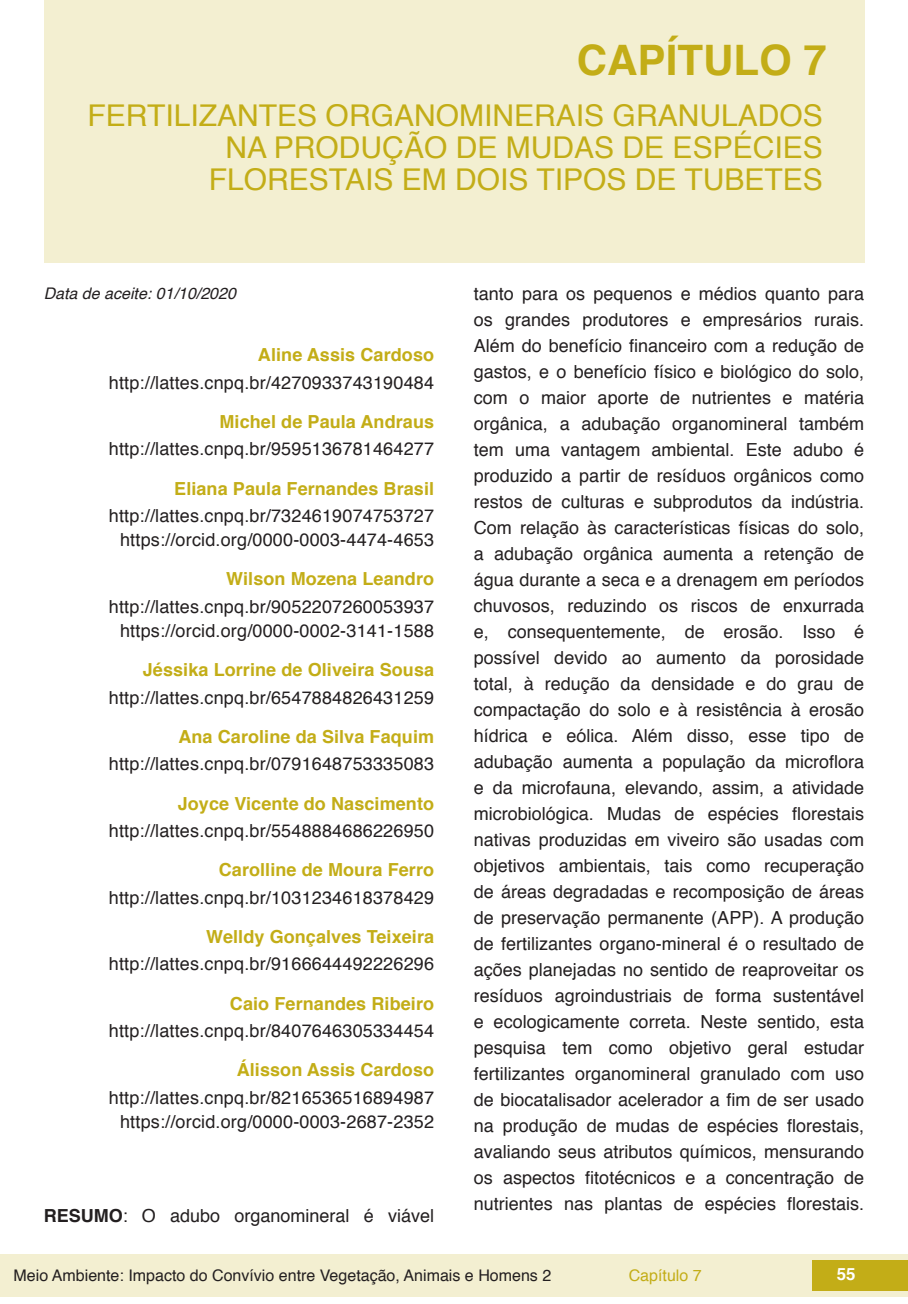
<style>
.page{position:relative;width:908px;height:1304px;background:#fff}
.page>*{position:absolute;margin:0;border:0;box-sizing:border-box;transform-origin:0 0}
.capítulos{font:700 42px "Helvetica";color:#c3ad17}
.nome_artigos{font:30px/32px "Helvetica";color:#c3ad17;text-align:right}
.Resumos_e_PC_TXT{font:18px/26px "Helvetica";color:#231f20;text-align:justify}
.info_autores{font:18px "Helvetica";letter-spacing:.01em;color:#231f20}
.nome_autores{font:700 18px "Helvetica";letter-spacing:.005em;color:#c3ad17}
.t1{font:700 16.8px "Helvetica";color:#fff}
.t2{font:16px "Helvetica";color:#231f20}
.t3{font:italic 16px "Helvetica";color:#231f20}
.t4{font:16px "Helvetica";color:#c3ad17}
.s1{font-weight:700}
</style>
<div class="page">
<div style="left:0;top:1254px;width:906px;height:43px;background:#f3efd1"></div>
<div style="left:812px;top:1261px;width:95px;height:30px;background:#c3ad17"></div>
<div style="left:44px;top:0;width:819px;height:263px;background:#f3efd1"></div>
<p class="capítulos" style="left:576px;top:26px;width:251px">CAPÍTULO 7</p>
<p class="nome_artigos" style="left:87px;top:101px;width:736px">FERTILIZANTES ORGANOMINERAIS GRANULADOS<br>NA PRODUÇÃO DE MUDAS DE ESPÉCIES<br>FLORESTAIS EM DOIS TIPOS DE TUBETES</p>
<p class="t3" style="left:44px;top:280px;width:194px">Data de aceite: 01/10/2020</p>
<p class="nome_autores" style="left:258px;top:341px;width:178px">Aline Assis Cardoso</p>
<p class="info_autores" style="left:109px;top:369px;width:326px">http://lattes.cnpq.br/4270933743190484</p>
<p class="nome_autores" style="left:219px;top:407px;width:216px">Michel de Paula Andraus</p>
<p class="info_autores" style="left:109px;top:435px;width:326px">http://lattes.cnpq.br/9595136781464277</p>
<p class="nome_autores" style="left:174px;top:474px;width:261px">Eliana Paula Fernandes Brasil</p>
<p class="info_autores" style="left:109px;top:502px;width:326px">http://lattes.cnpq.br/7324619074753727</p>
<p class="info_autores" style="left:120px;top:526px;width:315px">https://orcid.org/0000-0003-4474-4653</p>
<p class="nome_autores" style="left:226px;top:565px;width:209px">Wilson Mozena Leandro</p>
<p class="info_autores" style="left:109px;top:593px;width:326px">http://lattes.cnpq.br/9052207260053937</p>
<p class="info_autores" style="left:120px;top:617px;width:315px">https://orcid.org/0000-0002-3141-1588</p>
<p class="nome_autores" style="left:143px;top:655px;width:293px">Jéssika Lorrine de Oliveira Sousa</p>
<p class="info_autores" style="left:109px;top:683px;width:326px">http://lattes.cnpq.br/6547884826431259</p>
<p class="nome_autores" style="left:178px;top:722px;width:257px">Ana Caroline da Silva Faquim</p>
<p class="info_autores" style="left:109px;top:750px;width:326px">http://lattes.cnpq.br/0791648753335083</p>
<p class="nome_autores" style="left:178px;top:789px;width:258px">Joyce Vicente do Nascimento</p>
<p class="info_autores" style="left:109px;top:817px;width:326px">http://lattes.cnpq.br/5548884686226950</p>
<p class="nome_autores" style="left:219px;top:855px;width:217px">Carolline de Moura Ferro</p>
<p class="info_autores" style="left:109px;top:883px;width:326px">http://lattes.cnpq.br/1031234618378429</p>
<p class="nome_autores" style="left:206px;top:922px;width:229px">Welldy Gonçalves Teixeira</p>
<p class="info_autores" style="left:109px;top:950px;width:326px">http://lattes.cnpq.br/9166644492226296</p>
<p class="nome_autores" style="left:230px;top:989px;width:205px">Caio Fernandes Ribeiro</p>
<p class="info_autores" style="left:109px;top:1017px;width:326px">http://lattes.cnpq.br/8407646305334454</p>
<p class="nome_autores" style="left:237px;top:1055px;width:199px">Álisson Assis Cardoso</p>
<p class="info_autores" style="left:109px;top:1083px;width:326px">http://lattes.cnpq.br/8216536516894987</p>
<p class="info_autores" style="left:120px;top:1107px;width:315px">https://orcid.org/0000-0003-2687-2352</p>
<p class="Resumos_e_PC_TXT" style="left:44px;top:1203px;width:392px"><span class="s1">RESUMO</span>: O adubo organomineral é viável</p>
<p class="Resumos_e_PC_TXT" style="left:473px;top:281px;width:392px">tanto para os pequenos e médios quanto para os grandes produtores e empresários rurais.<br>Além do benefício financeiro com a redução de gastos, e o benefício físico e biológico do solo, com o maior aporte de nutrientes e matéria orgânica, a adubação organomineral também tem uma vantagem ambiental. Este adubo é produzido a partir de resíduos orgânicos como restos de culturas e subprodutos da indústria.<br>Com relação às características físicas do solo, a adubação orgânica aumenta a retenção de água durante a seca e a drenagem em períodos chuvosos, reduzindo os riscos de enxurrada e, consequentemente, de erosão. Isso é possível devido ao aumento da porosidade total, à redução da densidade e do grau de compactação do solo e à resistência à erosão hídrica e eólica. Além disso, esse tipo de adubação aumenta a população da microflora e da microfauna, elevando, assim, a atividade microbiológica. Mudas de espécies florestais nativas produzidas em viveiro são usadas com objetivos ambientais, tais como recuperação de áreas degradadas e recomposição de áreas de preservação permanente (APP). A produção de fertilizantes organo-mineral é o resultado de ações planejadas no sentido de reaproveitar os resíduos agroindustriais de forma sustentável e ecologicamente correta. Neste sentido, esta pesquisa tem como objetivo geral estudar fertilizantes organomineral granulado com uso de biocatalisador acelerador a fim de ser usado na produção de mudas de espécies florestais, avaliando seus atributos químicos, mensurando os aspectos fitotécnicos e a concentração de nutrientes nas plantas de espécies florestais.</p>
<p class="t2" style="left:14px;top:1263px;width:539px">Meio Ambiente: Impacto do Convívio entre Vegetação, Animais e Homens 2</p>
<p class="t4" style="left:628px;top:1263px;width:74px">Capítulo 7</p>
<p class="t1" style="left:836px;top:1261px;width:20px">55</p>
</div>
